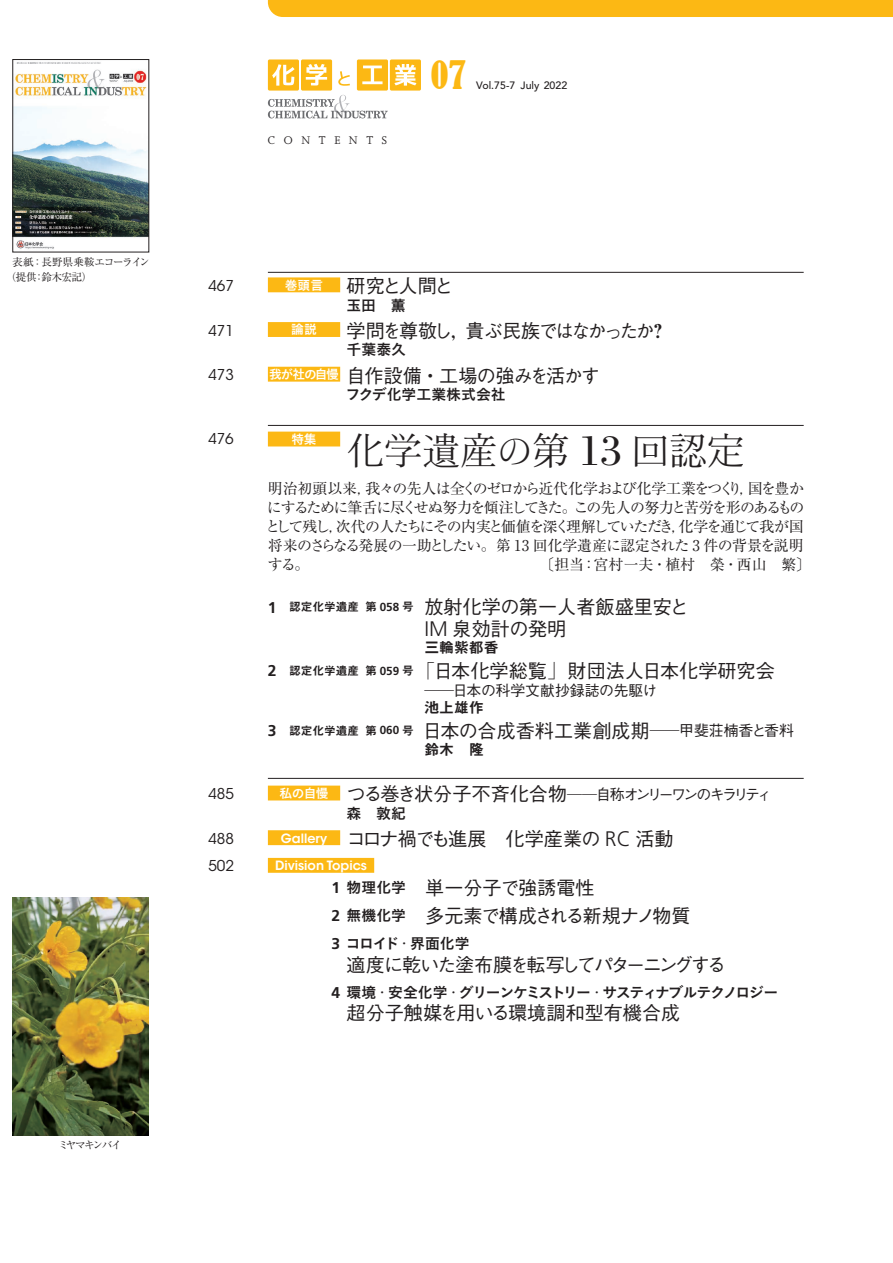
<style>
.page{position:relative;width:893px;height:1263px;background:#fff}
.page>*{position:absolute;margin:0;border:0;box-sizing:border-box;transform-origin:0 0}
.t1{font:100 38.25px "Iwa O Min Pro";letter-spacing:-.01em;color:#231f20}
.t2{font:condensed 36.15px "Bernard";color:#fcb814}
.t3{font:500 19.2px/21.3px "Gothic BBB Pr 6";color:#231f20}
.t4{font:500 19.2px/27.6px "Gothic BBB Pr 6";letter-spacing:-.025em;color:#231f20}
.t5{font:500 19.2px "Gothic BBB Pr 6";letter-spacing:-.115em;color:#231f20}
.t6{font:500 19.2px "Gothic BBB Pr 6";letter-spacing:-.045em;color:#231f20}
.t7{font:500 19.2px "Gothic BBB Pr 6";letter-spacing:-.14em;color:#231f20}
.t8{font:14.85px/19.2px "Ryumin Pr 6";letter-spacing:-.035em;color:#231f20;text-align:justify}
.t9{font:14.85px "Koburina Go Std W6";letter-spacing:-.1em;color:#231f20}
.t10{font:500 14.85px "Gothic BBB Pr 6";letter-spacing:-.2em;color:#231f20}
.t11{font:14.85px "ITC Avant Garde Std";color:#231f20}
.t12{font:14.85px "Ryumin Pr 6";color:#231f20}
.t13{font:500 14.85px "Gothic BBB Pr 6";color:#231f20}
.t14{font:14.85px "Midashi Go Pr 6 MB31";color:#231f20}
.t15{font:14.85px "Koburina Go Std W6";letter-spacing:-.07em;color:#231f20}
.t16{font:14.85px "Koburina Go Std W6";color:#231f20}
.t17{font:14.85px "Koburina Go Std W6";letter-spacing:-.045em;color:#231f20}
.t18{font:600 12.75px "ITC Avant Garde Std";color:#fff}
.t19{font:12.75px "Joanna MT Std";color:#231f20}
.t20{font:12.75px "Koburina Go Std W6";color:#fff}
.t21{font:10.65px/14.9px "Ryumin Pr 6";letter-spacing:-.05em;color:#231f20}
.t22{font:500 10.65px "Avenir LT Std";color:#231f20}
.t23{font:10.65px "Ryumin Pr 6";letter-spacing:-.14em;color:#231f20}
.s1{font-family:"Midashi Min Pr 6 MA31";font-weight:400}
.s2{font-family:"Yutuki 5 Go K Std W2";font-weight:400}
.s3{font-family:"Bodoni Std";font-weight:400;font-size:43.95px}
.s4{font-family:"Frutiger LT Std";font-weight:700;font-size:15.6px}
.s5{font-family:"Midashi Go Pr 6 MB31";font-weight:400;font-size:11.7px}
.s6{font-family:"Frutiger LT Std";font-weight:300;font-size:21px}
.s7{font-family:"Ryumin Pr 6";font-weight:300}
.s8{font-family:"Shin Go Pr 6";font-weight:300;font-stretch:expanded}
.s9{font-family:"Shin Go Pr 6";font-weight:300;font-stretch:expanded;font-size:14.85px}
.s10{font-size:14.85px}
.s11{font-family:"Koburina Go Std W6";font-weight:400;font-size:12.75px;color:#fff}
.s12{font-size:19.2px}
.s13{font-family:"Koburina Go Std W6";font-weight:400;font-size:14.85px}
</style>
<div class="page">
<div style="left:268px;top:0;width:625px;height:17px;background:#fcb814"></div>
<hr style="left:268px;top:272px;width:536px;height:1px;background:#231f20">
<div style="left:268px;top:59px;width:31px;height:32px;background:#fcb814;border-radius:2px"></div>
<div style="left:301px;top:59px;width:31px;height:32px;background:#fcb814;border-radius:2px"></div>
<div style="left:357px;top:59px;width:31px;height:32px;background:#fcb814;border-radius:2px"></div>
<div style="left:390px;top:59px;width:31px;height:32px;background:#fcb814;border-radius:2px"></div>
<svg style="left:272px;top:64px;width:23px;height:22px"></svg>
<svg style="left:306px;top:64px;width:21px;height:22px"></svg>
<svg style="left:338px;top:71px;width:12px;height:15px"></svg>
<svg style="left:362px;top:66px;width:21px;height:18px"></svg>
<svg style="left:394px;top:64px;width:22px;height:22px"></svg>
<svg style="left:268px;top:95px;width:120px;height:23px"></svg>
<div style="left:268px;top:277px;width:72px;height:15px;background:#fcb814"></div>
<div style="left:268px;top:322px;width:72px;height:15px;background:#fcb814"></div>
<div style="left:268px;top:367px;width:72px;height:15px;background:#fcb814"></div>
<hr style="left:268px;top:425px;width:536px;height:1px;background:#231f20">
<div style="left:268px;top:432px;width:72px;height:14px;background:#fcb814"></div>
<hr style="left:268px;top:778px;width:536px;height:1px;background:#231f20">
<div style="left:268px;top:786px;width:72px;height:14px;background:#fcb814"></div>
<div style="left:268px;top:830px;width:72px;height:15px;background:#fcb814"></div>
<div style="left:268px;top:858px;width:106px;height:15px;background:#fcb814"></div>
<img style="left:15px;top:62px;width:132px;height:187px">
<div style="left:13px;top:59px;width:136px;height:193px;border:1px solid #231f20"></div>
<img style="left:13px;top:898px;width:136px;height:237px">
<p class="t21" style="left:6px;top:254px;width:146px;text-indent:6px">表紙：長野県乗鞍エコーライン（提供：鈴木宏記）</p>
<p class="t23" style="left:58px;top:1137px;width:65px">ミヤマキンバイ</p>
<p class="t19" style="left:268px;top:133px;width:121px">C O N T E N T S</p>
<h2 class="t2" style="left:431px;top:54px;width:37px">07</h2>
<p class="t22" style="left:476px;top:79px;width:93px">Vol.75-7 July 2022</p>
<p class="t11" style="left:208px;top:276px;width:27px">467</p>
<p class="t4" style="left:285px;top:271px;width:170px"><sup>巻頭言</sup> 研究と人間と</p>
<p class="t15" style="left:347px;top:294px;width:61px">玉田　薫</p>
<p class="t11" style="left:208px;top:321px;width:27px">471</p>
<p class="t20" style="left:291px;top:320px;width:27px">論説</p>
<p class="t7" style="left:347px;top:315px;width:322px">学問を尊敬し<span class="s1">，</span>貴ぶ民族ではなかったか<span class="s1">？</span></p>
<p class="t15" style="left:347px;top:338px;width:61px">千葉泰久</p>
<p class="t11" style="left:208px;top:366px;width:27px">473</p>
<p class="t6" style="left:269px;top:360px;width:332px"><sup>我が社の自慢</sup> 自作設備<span class="s1">・</span>工場の強みを活かす</p>
<p class="t16" style="left:345px;top:383px;width:162px">フクデ化学工業株式会社</p>
<p class="t11" style="left:208px;top:430px;width:27px">476</p>
<p class="t20" style="left:291px;top:429px;width:27px">特集</p>
<h1 class="t1" style="left:346px;top:425px;width:400px">化学遺産<span class="s2">の</span>第 <span class="s3">13</span> 回認定</h1>
<p class="t8" style="left:266px;top:478px;width:540px">明治初頭以来，我々の先人は全くのゼロから近代化学および化学工業をつくり，国を豊かにするために筆舌に尽くせぬ努力を傾注してきた。この先人の努力と苦労を形のあるものとして残し，次代の人たちにその内実と価値を深く理解していただき，化学を通じて我が国将来のさらなる発展の一助としたい。第 13 回化学遺産に認定された 3 件の背景を説明する。</p>
<p class="t12" style="left:540px;top:553px;width:273px">〔担当：宮村一夫・植村　榮・西山　繁〕</p>
<p class="t3" style="left:424px;top:595px;width:266px;text-indent:-156px"><span class="s4">1</span> <span class="s5">認定化学遺産 第</span> <sup>058</sup> <span class="s5">号</span> 放射化学の第一人者飯盛里安と<br><span class="s6">IM</span> 泉効計の発明</p>
<p class="t14" style="left:424px;top:636px;width:76px">三輪紫都香</p>
<p class="t3" style="left:268px;top:659px;width:508px"><span class="s4">2</span> <span class="s5">認定化学遺産 第</span> <sup>059</sup> <span class="s5">号</span><span class="s7">「</span>日本化学総覧<span class="s7">」</span>財団法人日本化学研究会</p>
<p class="t13" style="left:424px;top:678px;width:234px"><span class="s8">――</span>日本の科学文献抄録誌の先駆け</p>
<p class="t14" style="left:424px;top:695px;width:61px">池上雄作</p>
<p class="t3" style="left:268px;top:718px;width:528px"><span class="s4">3</span> <span class="s5">認定化学遺産 第</span> <sup>060</sup> <span class="s5">号</span> 日本の合成香料工業創成期<span class="s9">――</span><span class="s10">甲斐荘楠香と香料</span></p>
<p class="t14" style="left:424px;top:738px;width:61px">鈴木　隆</p>
<p class="t11" style="left:208px;top:785px;width:27px">485</p>
<p class="t10" style="left:279px;top:782px;width:494px"><span class="s11">私の自慢</span> <span class="s12">つる巻き状分子不斉化合物</span><span class="s8">――</span>自称オンリーワンのキラリティ</p>
<p class="t15" style="left:347px;top:802px;width:61px">森　敦紀</p>
<p class="t11" style="left:208px;top:829px;width:27px">488</p>
<p class="t4" style="left:281px;top:824px;width:394px"><sup>Gallery</sup> コロナ禍でも進展　化学産業の <span class="s6">RC</span> 活動</p>
<p class="t11" style="left:208px;top:857px;width:27px">502</p>
<p class="t18" style="left:275px;top:857px;width:94px">Division Topics</p>
<p class="t4" style="left:331px;top:873px;width:361px"><span class="s4">1</span> <span class="s13">物理化学</span>　単一分子で強誘電性<br><span class="s4">2</span> <span class="s13">無機化学</span>　多元素で構成される新規ナノ物質</p>
<p class="t17" style="left:331px;top:932px;width:140px"><span class="s4">3</span> コロイド<span class="s7">・</span>界面化学</p>
<p class="t5" style="left:347px;top:949px;width:381px">適度に乾いた塗布膜を転写してパターニングする</p>
<p class="t9" style="left:331px;top:980px;width:448px"><span class="s4">4</span> 環境<span class="s7">・</span>安全化学<span class="s7">・</span>グリーンケミストリー<span class="s7">・</span>サスティナブルテクノロジー</p>
<p class="t3" style="left:347px;top:1001px;width:335px">超分子触媒を用いる環境調和型有機合成</p>
</div>
